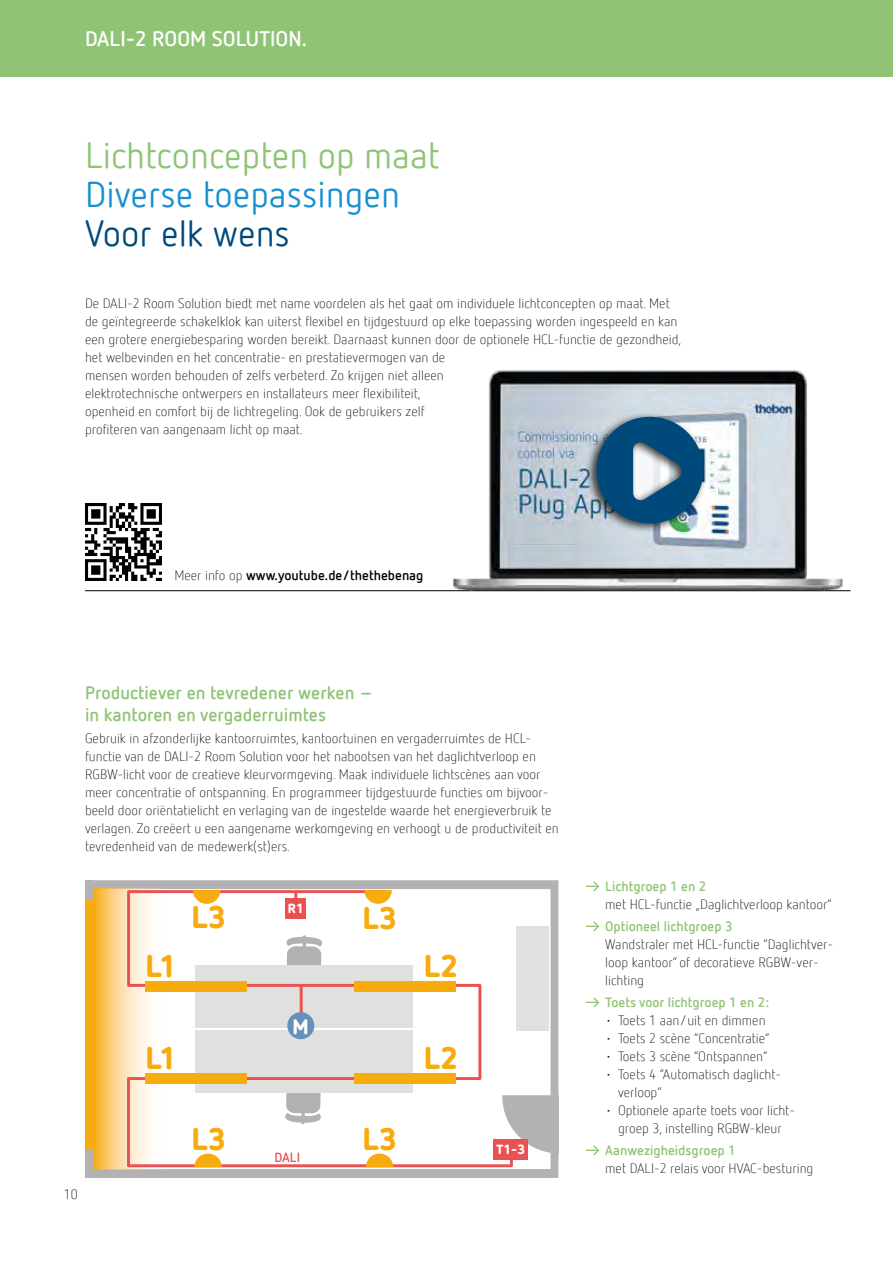
<style>
.page{position:relative;width:893px;height:1263px;background:#fff}
.page>*{position:absolute;margin:0;border:0;box-sizing:border-box;transform-origin:0 0}
.t1{font:36px "Netto Offc Pro";color:#8fc475}
.t2{font:36px "Netto Offc Pro";color:#1790d0}
.t3{font:36px "Netto Offc Pro";color:#00497b}
.t4{font:900 30.9px "Netto Offc Pro";color:#f8ab0c}
.t5{font:700 21px "Netto Offc Pro";color:#fff}
.t6{font:900 20.7px "Netto Offc Pro";color:#fff}
.t7{font:700 18px/22.5px "Netto Offc Pro";color:#8fc475}
.t8{font:300 13.5px/18px "Netto Offc Pro";color:#000}
.t9{font:700 13.5px "Netto Offc Pro";color:#8fc475}
.t10{font:700 13.5px "Netto Offc Pro";color:#000}
.t11{font:900 13.2px "Netto Offc Pro";color:#fff}
.t12{font:700 13.2px "Netto Offc Pro";color:#ea5153}
.s1{font-weight:300}
</style>
<div class="page">
<hr style="left:85px;top:590px;width:765px;height:1px;background:#000">
<img style="left:85px;top:504px;width:77px;height:76px">
<div style="left:0;top:0;width:893px;height:77px;background:#8fc475"></div>
<svg style="left:94px;top:880px;width:464px;height:298px;fill:#b3b2b2"></svg>
<svg style="left:85px;top:889px;width:41px;height:280px;background:#fac35c"></svg>
<svg style="left:126px;top:889px;width:388px;height:280px"></svg>
<hr style="left:300px;top:986px;width:3px;height:38px;background:#ea5153">
<hr style="left:294px;top:892px;width:3px;height:16px;background:#ea5153">
<div style="left:287px;top:1012px;width:27px;height:27px;background:#6490ba;border-radius:50%"></div>
<div style="left:285px;top:898px;width:21px;height:21px;background:#ea5153"></div>
<div style="left:493px;top:1139px;width:35px;height:21px;background:#ea5153"></div>
<div style="left:145px;top:981px;width:102px;height:10px;background:#f8ab0c"></div>
<div style="left:145px;top:1073px;width:102px;height:10px;background:#f8ab0c"></div>
<div style="left:354px;top:981px;width:101px;height:10px;background:#f8ab0c"></div>
<div style="left:354px;top:1073px;width:101px;height:10px;background:#f8ab0c"></div>
<svg style="left:193px;top:890px;width:27px;height:14px"></svg>
<svg style="left:364px;top:890px;width:28px;height:14px"></svg>
<svg style="left:366px;top:1153px;width:27px;height:14px"></svg>
<svg style="left:194px;top:1153px;width:28px;height:14px"></svg>
<div style="left:85px;top:880px;width:9px;height:20px;background:#b3b2b2"></div>
<div style="left:85px;top:1149px;width:9px;height:29px;background:#b3b2b2"></div>
<img style="left:447px;top:370px;width:403px;height:222px">
<div style="left:585px;top:411px;width:123px;height:123px;background:#000;opacity:.75"></div>
<svg style="left:596px;top:417px;width:107px;height:106px;background:#447596"></svg>
<h3 class="t5" style="left:85px;top:25px;width:224px">DALI-2 ROOM SOLUTION.</h3>
<h1 class="t1" style="left:85px;top:132px;width:356px">Lichtconcepten op maat</h1>
<h1 class="t2" style="left:85px;top:171px;width:316px">Diverse toepassingen</h1>
<h1 class="t3" style="left:85px;top:210px;width:206px">Voor elk wens</h1>
<p class="t8" style="left:85px;top:294px;width:598px">De DALI-2 Room Solution biedt met name voordelen als het gaat om individuele lichtconcepten op maat. Met de geïntegreerde schakelklok kan uiterst flexibel en tijdgestuurd op elke toepassing worden ingespeeld en kan een grotere energiebesparing worden bereikt. Daarnaast kunnen door de optionele HCL-functie de gezondheid, het welbevinden en het concentratie- en prestatievermogen van de<br>mensen worden behouden of zelfs verbeterd. Zo krijgen niet alleen<br>elektrotechnische ontwerpers en installateurs meer flexibiliteit,<br>openheid en comfort bij de lichtregeling. Ook de gebruikers zelf<br>profiteren van aangenaam licht op maat.</p>
<p class="t10" style="left:174px;top:567px;width:251px"><span class="s1">Meer info op</span> www.youtube.de/thethebenag</p>
<h3 class="t7" style="left:85px;top:680px;width:289px">Productiever en tevredener werken – in kantoren en vergaderruimtes</h3>
<p class="t8" style="left:85px;top:729px;width:475px">Gebruik in afzonderlijke kantoorruimtes, kantoortuinen en vergaderruimtes de HCL&shy;functie van de DALI-2 Room Solution voor het nabootsen van het daglichtverloop en RGBW-licht voor de creatieve kleurvormgeving. Maak individuele lichtscènes aan voor meer concentratie of ontspanning. En programmeer tijdgestuurde functies om bijvoor&shy;beeld door oriëntatielicht en verlaging van de ingestelde waarde het energieverbruik te verlagen. Zo creëert u een aangename werkomgeving en verhoogt u de productiviteit en tevredenheid van de medewerk(st)ers.</p>
<h2 class="t4" style="left:145px;top:945px;width:33px">L1</h2>
<h2 class="t4" style="left:145px;top:1037px;width:33px">L1</h2>
<p class="t11" style="left:288px;top:899px;width:17px">R1</p>
<h2 class="t4" style="left:192px;top:895px;width:36px">L3</h2>
<h2 class="t4" style="left:363px;top:896px;width:36px">L3</h2>
<h3 class="t6" style="left:293px;top:1012px;width:18px">M</h3>
<h2 class="t4" style="left:424px;top:945px;width:36px">L2</h2>
<h2 class="t4" style="left:424px;top:1037px;width:36px">L2</h2>
<p class="t8" style="left:64px;top:1185px;width:15px">10</p>
<h2 class="t4" style="left:192px;top:1117px;width:36px">L3</h2>
<h2 class="t4" style="left:362px;top:1117px;width:36px">L3</h2>
<p class="t12" style="left:274px;top:1148px;width:27px">DALI</p>
<p class="t11" style="left:496px;top:1140px;width:31px">T1-3</p>
<p class="t9" style="left:584px;top:877px;width:124px">→ Lichtgroep 1 en 2</p>
<p class="t8" style="left:605px;top:895px;width:228px">met HCL-functie „Daglichtverloop kantoor“</p>
<p class="t9" style="left:584px;top:917px;width:150px">→ Optioneel lichtgroep 3</p>
<p class="t8" style="left:605px;top:935px;width:229px">Wandstraler met HCL-functie “Daglichtver&shy;loop kantoor” of decoratieve RGBW-ver&shy;lichting</p>
<p class="t9" style="left:584px;top:993px;width:187px">→ Toets voor lichtgroep 1 en 2:</p>
<p class="t8" style="left:605px;top:1011px;width:162px">∙ Toets 1 aan/uit en dimmen</p>
<p class="t8" style="left:605px;top:1029px;width:166px">∙ Toets 2 scène “Concentratie“</p>
<p class="t8" style="left:605px;top:1047px;width:164px">∙ Toets 3 scène “Ontspannen“</p>
<p class="t8" style="left:605px;top:1065px;width:177px">∙ Toets 4 “Automatisch daglicht-</p>
<p class="t8" style="left:618px;top:1083px;width:45px">verloop“</p>
<p class="t8" style="left:605px;top:1101px;width:191px">∙ Optionele aparte toets voor licht-</p>
<p class="t8" style="left:618px;top:1119px;width:165px">groep 3, instelling RGBW-kleur</p>
<p class="t9" style="left:584px;top:1142px;width:153px">→ Aanwezigheidsgroep 1</p>
<p class="t8" style="left:605px;top:1159px;width:210px">met DALI-2 relais voor HVAC-besturing</p>
</div>
